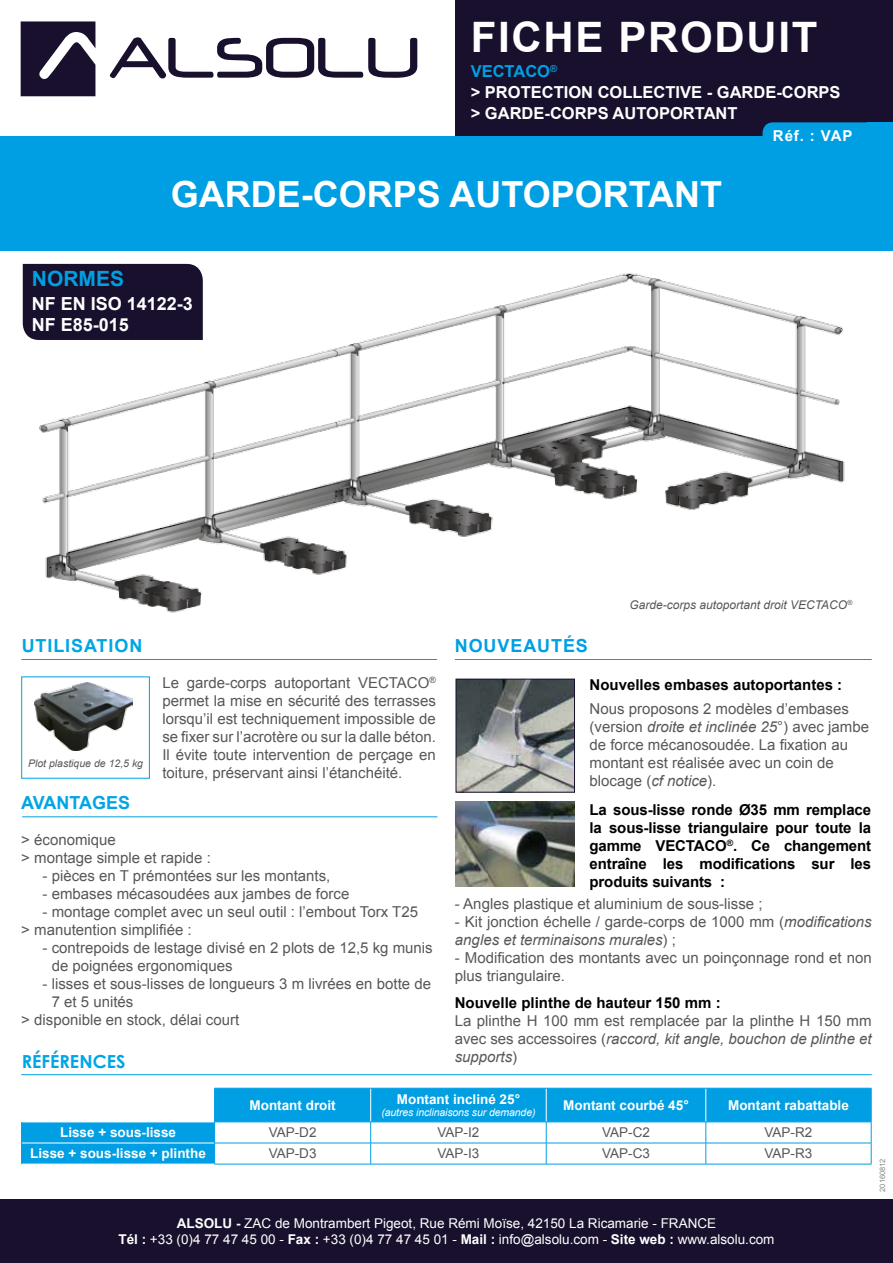
<style>
.page{position:relative;width:893px;height:1263px;background:#fff}
.page>*{position:absolute;margin:0;border:0;box-sizing:border-box;transform-origin:0 0}
.t1{font:700 42px "Arial";letter-spacing:.04em;color:#fff}
.t2{font:700 36px "Arial";color:#fff}
.t3{font:700 21px "Arial";color:#009fe3}
.t4{font:700 18px/21.6px "Arial";color:#fff}
.t5{font:700 18px "Arial";letter-spacing:.05em;color:#00a5e6}
.t6{font:700 18px "Arial";letter-spacing:.05em;color:#009fe3}
.t7{font:700 18px "Century Gothic";color:#00a5e6}
.t8{font:700 18px "Arial";color:#00a5e6}
.t9{font:700 16.5px/21px "Arial";color:#fff}
.t10{font:15px/18px "Arial";color:#575756}
.t11{font:700 15px/18px "Arial";color:#000;text-align:justify}
.t12{font:700 15px "Arial";letter-spacing:.06em;color:#fff}
.t13{font:13.5px/16.2px "Arial";color:#fff;text-align:center}
.t14{font:700 13.5px "Arial";color:#fff}
.t15{font:13.5px "Arial";color:#575756}
.t16{font:italic 12px "Arial";color:#575756}
.t17{font:italic 10.5px "Arial";letter-spacing:-.01em;color:#fff}
.t18{font:italic 10.5px "Arial";color:#575756}
.t19{font:7.5px "Arial";color:#878787}
.s1{color:#009fe3}
.s2{font-style:italic}
.s3{font-weight:700}
</style>
<div class="page">
<img style="left:455px;top:802px;width:120px;height:85px">
<div style="left:0;top:1199px;width:893px;height:64px;background:#18102c"></div>
<div style="left:456px;top:0;width:437px;height:162px;background:#18102c"></div>
<div style="left:0;top:136px;width:893px;height:115px;background:#009fe3"></div>
<svg style="left:110px;top:37px;width:307px;height:41px"></svg>
<svg style="left:21px;top:21px;width:74px;height:75px"></svg>
<div style="left:762px;top:122px;width:130px;height:27px;background:#009fe3;border-radius:10px"></div>
<div style="left:867px;top:122px;width:26px;height:27px;background:#009fe3"></div>
<img style="left:22px;top:263px;width:823px;height:350px">
<hr style="left:22px;top:659px;width:415px;height:1px;background:#009fe3">
<hr style="left:22px;top:816px;width:415px;height:1px;background:#009fe3">
<img style="left:34px;top:683px;width:98px;height:68px">
<hr style="left:455px;top:659px;width:417px;height:1px;background:#009fe3">
<hr style="left:21px;top:1074px;width:851px;height:1px;background:#009fe3">
<svg style="left:22px;top:1089px;width:849px;height:75px;fill:#009fe3"></svg>
<hr style="left:21px;top:1122px;width:193px;height:1px;background:#fff">
<hr style="left:22px;top:1143px;width:192px;height:1px;background:#fff">
<hr style="left:370px;top:1088px;width:1px;height:34px;background:#fff">
<hr style="left:546px;top:1088px;width:1px;height:34px;background:#fff">
<hr style="left:706px;top:1088px;width:1px;height:34px;background:#fff">
<hr style="left:214px;top:1088px;width:1px;height:34px;background:#009fe3">
<hr style="left:214px;top:1088px;width:157px;height:1px;background:#009fe3">
<hr style="left:371px;top:1088px;width:175px;height:1px;background:#009fe3">
<hr style="left:546px;top:1088px;width:160px;height:1px;background:#009fe3">
<hr style="left:706px;top:1088px;width:165px;height:1px;background:#009fe3">
<hr style="left:871px;top:1088px;width:1px;height:34px;background:#009fe3">
<svg style="left:21px;top:1122px;width:1px;height:42px"></svg>
<hr style="left:215px;top:1164px;width:156px;height:1px;background:#009fe3">
<svg style="left:214px;top:1122px;width:658px;height:42px"></svg>
<hr style="left:371px;top:1143px;width:175px;height:1px;background:#009fe3">
<hr style="left:546px;top:1143px;width:160px;height:1px;background:#009fe3">
<hr style="left:706px;top:1143px;width:165px;height:1px;background:#009fe3">
<hr style="left:371px;top:1164px;width:175px;height:1px;background:#009fe3">
<hr style="left:546px;top:1164px;width:160px;height:1px;background:#009fe3">
<hr style="left:706px;top:1164px;width:165px;height:1px;background:#009fe3">
<img style="left:458px;top:681px;width:115px;height:109px">
<div style="left:456px;top:679px;width:119px;height:113px;border:1px solid #18102c"></div>
<h1 class="t1" style="left:471px;top:9px;width:348px">FICHE PRODUIT</h1>
<p class="t9" style="left:471px;top:62px;width:371px"><span class="s1">VECTACO</span><sup>®<br></sup>&gt; PROTECTION COLLECTIVE - GARDE-CORPS &gt; GARDE-CORPS AUTOPORTANT</p>
<p class="t12" style="left:773px;top:126px;width:81px">Réf. : VAP</p>
<h2 class="t2" style="left:171px;top:170px;width:553px">GARDE-CORPS AUTOPORTANT</h2>
<h3 class="t3" style="left:32px;top:265px;width:94px">NORMES</h3>
<p class="t4" style="left:32px;top:293px;width:163px">NF EN ISO 14122-3<br>NF E85-015</p>
<p class="t5" style="left:22px;top:634px;width:122px">UTILISATION</p>
<p class="t18" style="left:28px;top:757px;width:116px">Plot plastique de 12,5 kg</p>
<p class="t8" style="left:21px;top:791px;width:111px">AVANTAGES</p>
<p class="t10" style="left:162px;top:673px;width:275px;text-align:justify">Le garde-corps autoportant VECTACO<sup>® </sup>permet la mise en sécurité des terrasses lorsqu’il est techniquement impossible de se fixer sur l’acrotère ou sur la dalle béton.<br>Il évite toute intervention de perçage en toiture, préservant ainsi l’étanchéité.</p>
<p class="t10" style="left:21px;top:831px;width:191px">&gt; économique<br>&gt; montage simple et rapide :</p>
<p class="t10" style="left:43px;top:867px;width:289px">- pièces en T prémontées sur les montants,</p>
<p class="t10" style="left:43px;top:885px;width:308px">- embases mécasoudées aux jambes de force</p>
<p class="t10" style="left:21px;top:903px;width:398px;text-indent:21px">- montage complet avec un seul outil : l’embout Torx T25 &gt; manutention simplifiée :</p>
<p class="t10" style="left:52px;top:939px;width:383px;text-indent:-9px">- contrepoids de lestage divisé en 2 plots de 12,5 kg munis de poignées ergonomiques</p>
<p class="t10" style="left:43px;top:975px;width:390px">- lisses et sous-lisses de longueurs 3 m livrées en botte de</p>
<p class="t10" style="left:52px;top:993px;width:83px">7 et 5 unités</p>
<p class="t10" style="left:21px;top:1011px;width:220px">&gt; disponible en stock, délai court</p>
<p class="t7" style="left:22px;top:1050px;width:105px">RÉFÉRENCES</p>
<p class="t6" style="left:455px;top:634px;width:135px">NOUVEAUTÉS</p>
<p class="t16" style="left:629px;top:597px;width:225px">Garde-corps autoportant droit VECTACO<sup>®</sup></p>
<p class="t11" style="left:590px;top:676px;width:254px">Nouvelles embases autoportantes :</p>
<p class="t10" style="left:590px;top:700px;width:281px">Nous proposons 2 modèles d’embases (version <span class="s2">droite et inclinée 25</span>°) avec jambe de force mécanosoudée. La fixation au montant est réalisée avec un coin de blocage (<span class="s2">cf notice</span>).</p>
<p class="t11" style="left:590px;top:801px;width:283px">La sous-lisse ronde Ø35 mm remplace la sous-lisse triangulaire pour toute la gamme VECTACO<sup>®</sup>. Ce changement entraîne les modifications sur les produits suivants :</p>
<p class="t10" style="left:455px;top:895px;width:309px">- Angles plastique et aluminium de sous-lisse ;</p>
<p class="t10" style="left:455px;top:913px;width:418px">- Kit jonction échelle / garde-corps de 1000 mm (<span class="s2">modifications angles et terminaisons murales</span>) ;</p>
<p class="t10" style="left:455px;top:949px;width:418px">- Modification des montants avec un poinçonnage rond et non plus triangulaire.</p>
<p class="t11" style="left:455px;top:994px;width:267px">Nouvelle plinthe de hauteur 150 mm :</p>
<p class="t10" style="left:455px;top:1012px;width:418px;text-align:justify">La plinthe H 100 mm est remplacée par la plinthe H 150 mm avec ses accessoires (<span class="s2">raccord, kit angle, bouchon de plinthe et supports</span>)</p>
<p class="t14" style="left:249px;top:1096px;width:88px">Montant droit</p>
<p class="t14" style="left:397px;top:1090px;width:125px">Montant incliné 25°</p>
<p class="t17" style="left:381px;top:1106px;width:156px">(autres inclinaisons sur demande)</p>
<p class="t14" style="left:563px;top:1096px;width:127px">Montant courbé 45°</p>
<p class="t14" style="left:728px;top:1096px;width:122px">Montant rabattable</p>
<p class="t14" style="left:60px;top:1123px;width:117px">Lisse + sous-lisse</p>
<p class="t15" style="left:269px;top:1124px;width:49px">VAP-D2</p>
<p class="t15" style="left:438px;top:1124px;width:43px">VAP-I2</p>
<p class="t15" style="left:602px;top:1124px;width:49px">VAP-C2</p>
<p class="t15" style="left:765px;top:1124px;width:49px">VAP-R2</p>
<p class="t14" style="left:30px;top:1145px;width:177px">Lisse + sous-lisse + plinthe</p>
<p class="t15" style="left:269px;top:1145px;width:49px">VAP-D3</p>
<p class="t15" style="left:438px;top:1145px;width:43px">VAP-I3</p>
<p class="t15" style="left:602px;top:1145px;width:49px">VAP-C3</p>
<p class="t15" style="left:765px;top:1145px;width:49px">VAP-R3</p>
<p class="t13" style="left:118px;top:1215px;width:657px"><span class="s3">ALSOLU -</span> ZAC de Montrambert Pigeot, Rue Rémi Moïse, 42150 La Ricamarie - FRANCE<br><span class="s3">Tél :</span> +33 (0)4 77 47 45 00 - <span class="s3">Fax :</span> +33 (0)4 77 47 45 01 - <span class="s3">Mail :</span> info@alsolu.com - <span class="s3">Site web :</span> www.alsolu.com</p>
<p class="t19" style="left:877px;top:1192px;width:35px;rotate:-90deg">20160812</p>
</div>
